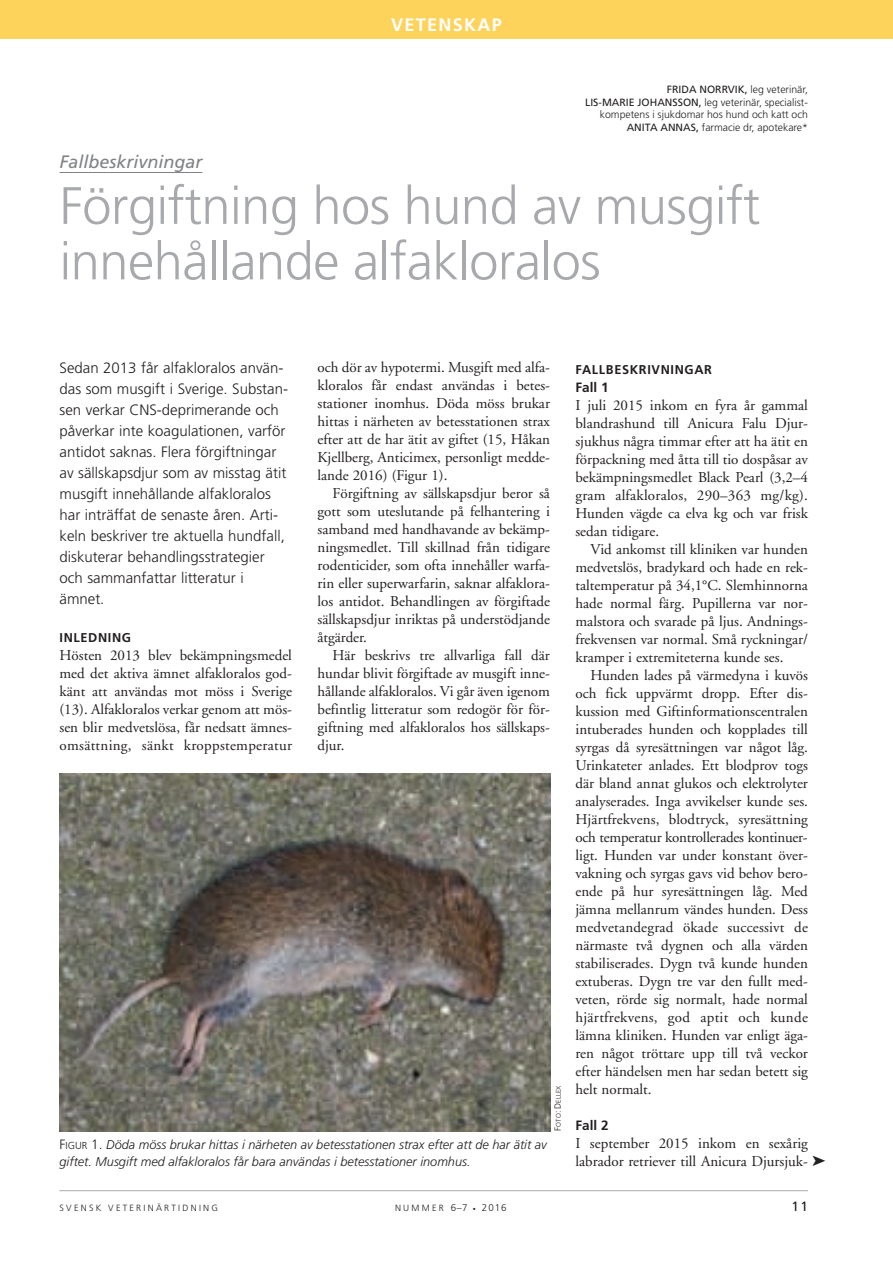
<style>
.page{position:relative;width:893px;height:1263px;background:#fff}
.page>*{position:absolute;margin:0;border:0;box-sizing:border-box;transform-origin:0 0}
.t1{font:300 52.5px/55.5px "Frutiger";letter-spacing:-.01em;color:#a8a9ad}
.t2{font:italic 18px "Frutiger";color:#808285}
.t3{font:700 18px "Frutiger";letter-spacing:.075em;color:#fff}
.t4{font:15px/18px "Adobe Garamond";color:#231f20;text-align:justify}
.t5{font:300 15px/21px "Frutiger";color:#231f20}
.t6{font:700 13.5px "Frutiger";color:#231f20}
.t7{font:13.5px "Frutiger";color:#231f20}
.t8{font:italic 300 12.75px/16.5px "Frutiger";color:#231f20}
.t9{font:700 12.75px "Frutiger";letter-spacing:.05em;color:#231f20}
.t10{font:300 10.5px/12.6px "Frutiger";color:#231f20;text-align:right}
.t11{font:300 9.75px "Frutiger";color:#231f20}
.t12{font:300 9px "Frutiger";letter-spacing:.25em;color:#231f20}
.t13{font:300 6.75px "Frutiger";color:#231f20}
.s1{font-weight:400}
.s2{font-size:9px}
.s3{font-style:normal;font-size:13.5px}
.s4{font-style:normal;font-size:10.2px}
.s5{font-size:6px}
</style>
<div class="page">
<hr style="left:60px;top:1190px;width:748px;height:1px;background:#a8a9ad">
<hr style="left:60px;top:172px;width:142px;height:1px;background:#808285">
<div style="left:0;top:0;width:893px;height:38px;background:#fed35c"></div>
<img style="left:60px;top:773px;width:491px;height:358px">
<p class="t3" style="left:391px;top:17px;width:112px">VETENSKAP</p>
<p class="t10" style="left:585px;top:84px;width:224px"><span class="s1">FRIDA NORRVIK,</span> leg veterinär,<br><span class="s1">LIS-MARIE JOHANSSON,</span> leg veterinär, specialist&shy;kompetens i sjukdomar hos hund och katt och <span class="s1">ANITA ANNAS,</span> farmacie dr, apotekare*</p>
<p class="t2" style="left:60px;top:155px;width:144px">Fallbeskrivningar</p>
<h1 class="t1" style="left:60px;top:182px;width:702px">Förgiftning hos hund av musgift innehållande alfakloralos</h1>
<p class="t5" style="left:60px;top:358px;width:230px">Sedan 2013 får alfakloralos använ&shy;das som musgift i Sverige. Substan&shy;sen verkar CNS-deprimerande och påverkar inte koagulationen, varför antidot saknas. Flera förgiftningar av sällskapsdjur som av misstag ätit musgift innehållande alfakloralos har inträffat de senaste åren. Arti&shy;keln beskriver tre aktuella hundfall, diskuterar behandlingsstrategier och sammanfattar litteratur i ämnet.</p>
<p class="t9" style="left:60px;top:633px;width:73px">INLEDNING</p>
<p class="t4" style="left:60px;top:648px;width:234px">Hösten 2013 blev bekämpningsmedel med det aktiva ämnet alfakloralos god&shy;känt att användas mot möss i Sverige (13). Alfakloralos verkar genom att mös&shy;sen blir medvetslösa, får nedsatt ämnes&shy;omsättning, sänkt kroppstemperatur</p>
<p class="t4" style="left:317px;top:360px;width:234px">och dör av hypotermi. Musgift med alfa&shy;kloralos får endast användas i betes - stationer inomhus. Döda möss brukar hittas i närheten av betesstationen strax efter att de har ätit av giftet (15, Håkan Kjellberg, Anticimex, personligt medde&shy;lande 2016) (Figur 1).</p>
<p class="t4" style="left:317px;top:486px;width:234px;text-indent:15px">Förgiftning av sällskapsdjur beror så gott som uteslutande på felhantering i samband med handhavande av bekämp&shy;ningsmedlet. Till skillnad från tidigare rodenticider, som ofta innehåller warfa&shy;rin eller superwarfarin, saknar alfaklora&shy;los antidot. Behandlingen av förgiftade sällskapsdjur inriktas på understödjande åtgärder.</p>
<p class="t4" style="left:317px;top:648px;width:234px;text-indent:15px">Här beskrivs tre allvarliga fall där hundar blivit förgiftade av musgift inne&shy;hållande alfakloralos. Vi går även igenom befintlig litteratur som redogör för för&shy;giftning med alfakloralos hos sällskaps&shy;djur.</p>
<p class="t13" style="left:556px;top:1130px;width:46px;rotate:-90deg"><span class="s2">F</span>OTO<span class="s2">: D</span>ELLEX</p>
<p class="t8" style="left:60px;top:1138px;width:489px"><span class="s3">F</span><span class="s4">IGUR</span> <span class="s3">1.</span> Döda möss brukar hittas i närheten av betesstationen strax efter att de har ätit av giftet. Musgift med alfakloralos får bara användas i betesstationer inomhus.</p>
<p class="t9" style="left:575px;top:364px;width:138px">FALLBESKRIVNINGAR</p>
<p class="t6" style="left:575px;top:382px;width:35px">Fall 1</p>
<p class="t4" style="left:575px;top:397px;width:234px">I juli 2015 inkom en fyra år gammal blandrashund till Anicura Falu Djur&shy;sjukhus några timmar efter att ha ätit en förpackning med åtta till tio dospåsar av bekämpningsmedlet Black Pearl (3,2–4 gram alfakloralos, 290–363 mg/kg).<br>Hunden vägde ca elva kg och var frisk sedan tidigare.</p>
<p class="t4" style="left:575px;top:541px;width:234px;text-indent:15px">Vid ankomst till kliniken var hunden medvetslös, bradykard och hade en rek&shy;taltemperatur på 34,1°C. Slemhinnorna hade normal färg. Pupillerna var nor&shy;malstora och svarade på ljus. Andnings&shy;frekvensen var normal. Små ryckningar/ kramper i extremiteterna kunde ses.</p>
<p class="t4" style="left:575px;top:667px;width:234px;text-indent:15px">Hunden lades på värmedyna i kuvös och fick uppvärmt dropp. Efter dis - kussion med Giftinformationscentralen intuberades hunden och kopplades till syrgas då syresättningen var något låg.<br>Urinkateter anlades. Ett blodprov togs där bland annat glukos och elektrolyter analyserades. Inga avvikelser kunde ses.<br>Hjärtfrekvens, blodtryck, syresättning och temperatur kontrollerades kontinuer&shy;ligt. Hunden var under konstant över&shy;vakning och syrgas gavs vid behov bero&shy;ende på hur syresättningen låg. Med jämna mellanrum vändes hunden. Dess medvetandegrad ökade successivt de närmaste två dygnen och alla värden stabiliserades. Dygn två kunde hunden extuberas. Dygn tre var den fullt med - veten, rörde sig normalt, hade normal hjärtfrekvens, god aptit och kunde lämna kliniken. Hunden var enligt äga&shy;ren något tröttare upp till två veckor efter händelsen men har sedan betett sig helt normalt.</p>
<p class="t6" style="left:575px;top:1120px;width:35px">Fall 2</p>
<p class="t4" style="left:575px;top:1135px;width:252px">I september 2015 inkom en sexårig labrador retriever till Anicura Djursjuk- ➤</p>
<p class="t12" style="left:60px;top:1204px;width:160px">SVENSK VETERINÄRTIDNING</p>
<p class="t11" style="left:395px;top:1203px;width:113px"><span class="s2">NUMMER</span> 6–7 <span class="s5">•</span> 2016</p>
<p class="t7" style="left:792px;top:1200px;width:18px">11</p>
</div>
